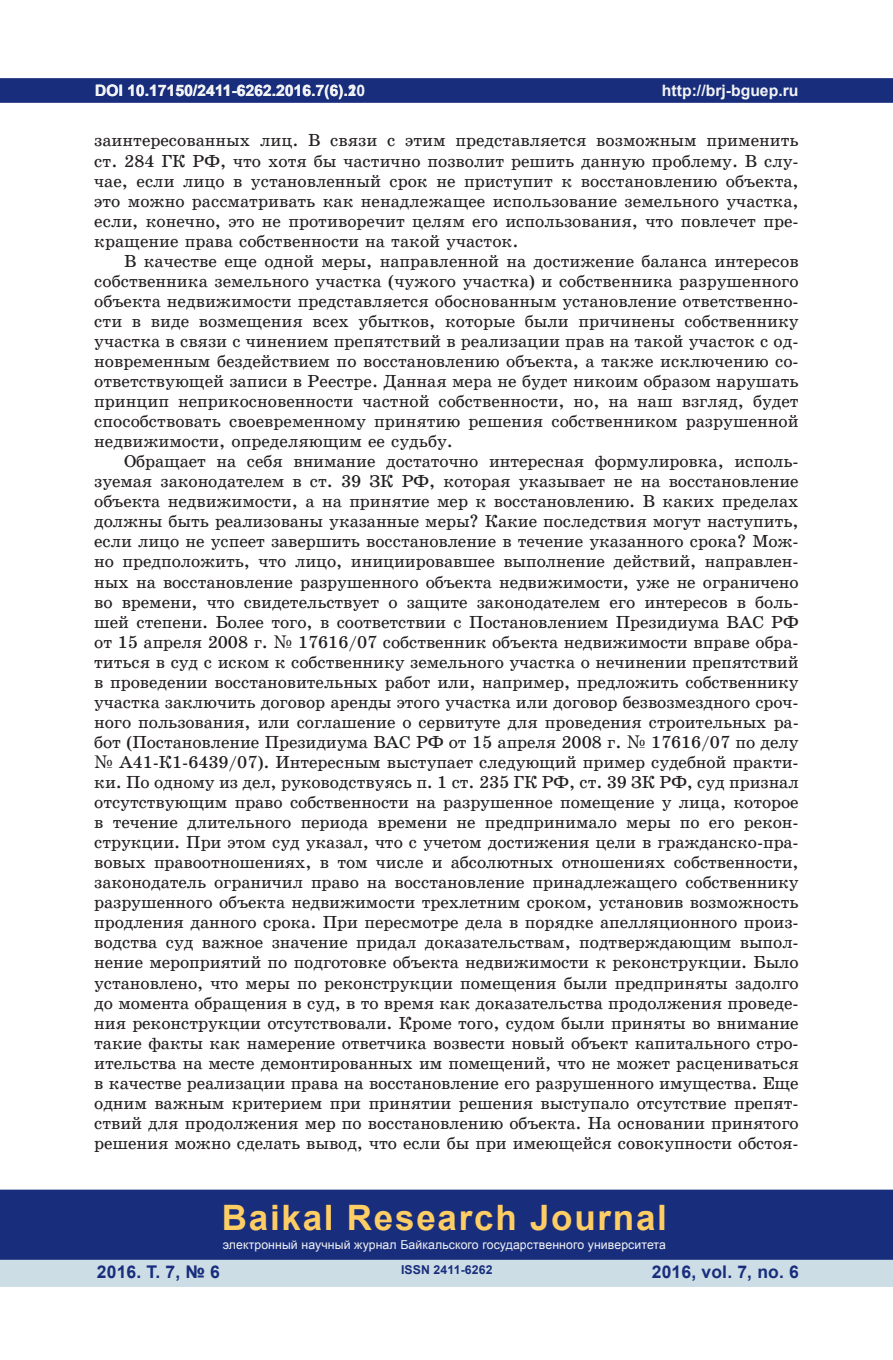
<style>
.page{position:relative;width:893px;height:1360px;background:#fff}
.page>*{position:absolute;margin:0;border:0;box-sizing:border-box;transform-origin:0 0}
.t1{font:700 35px "Arial";letter-spacing:.05em;color:#fecd64}
.t2{font:17.5px/20.1px "School Book C";color:#231f20;text-align:justify}
.t3{font:700 17.5px "Arial";letter-spacing:.01em;color:#182d7c}
.t4{font:700 15.75px "Arial";color:#f2f3f4}
.t5{font:12.25px "Arial";letter-spacing:.01em;color:#f2f3f4}
.t6{font:700 12.25px "Arial";letter-spacing:.01em;color:#182d7c}
.s1{font-family:"Century Schoolbook"}
</style>
<div class="page">
<div style="left:0;top:78px;width:893px;height:25px;background:#182d7c;border:2px solid #182d7c"></div>
<div style="left:0;top:1258px;width:893px;height:28px;background:#cddde6"></div>
<div style="left:0;top:1189px;width:893px;height:70px;background:#182d7c;border:2px solid #182d7c"></div>
<p class="t4" style="left:95px;top:79px;width:263px">DOI 10.17150/2411-6262.2016.7(6).1</p>
<p class="t2" style="left:94px;top:131px;width:706px">заинтересованных лиц. В связи с этим представляется возможным применить ст. 284 ГК РФ, что хотя бы частично позволит решить данную проблему. В слу&shy;чае, если лицо в установленный срок не приступит к восстановлению объекта, это можно рассматривать как ненадлежащее использование земельного участка, если, конечно, это не противоречит целям его использования, что повлечет пре&shy;кращение права собственности на такой участок.</p>
<p class="t2" style="left:94px;top:251px;width:706px;text-indent:30px">В качестве еще одной меры, направленной на достижение баланса интересов собственника земельного участка (чужого участка) и собственника разрушенного объекта недвижимости представляется обоснованным установление ответственно&shy;сти в виде возмещения всех убытков, которые были причинены собственнику участка в связи с чинением препятствий в реализации прав на такой участок с од&shy;новременным бездействием по восстановлению объекта, а также исключению со&shy;ответствующей записи в Реестре. Данная мера не будет никоим образом нарушать принцип неприкосновенности частной собственности, но, на наш взгляд, будет способствовать своевременному принятию решения собственником разрушенной недвижимости, определяющим ее судьбу.</p>
<p class="t2" style="left:94px;top:451px;width:706px;text-indent:30px">Обращает на себя внимание достаточно интересная формулировка, исполь&shy;зуемая законодателем в ст. 39 ЗК РФ, которая указывает не на восстановление объекта недвижимости, а на принятие мер к восстановлению. В каких пределах должны быть реализованы указанные меры? Какие последствия могут наступить, если лицо не успеет завершить восстановление в течение указанного срока? Мож&shy;но предположить, что лицо, инициировавшее выполнение действий, направлен&shy;ных на восстановление разрушенного объекта недвижимости, уже не ограничено во времени, что свидетельствует о защите законодателем его интересов в боль&shy;шей степени. Более того, в соответствии с Постановлением Президиума ВАС РФ от 15 апреля 2008 г. <span class="s1">№</span> 17616/07 собственник объекта недвижимости вправе обра&shy;титься в суд с иском к собственнику земельного участка о нечинении препятствий в проведении восстановительных работ или, например, предложить собственнику участка заключить договор аренды этого участка или договор безвозмездного сроч&shy;ного пользования, или соглашение о сервитуте для проведения строительных ра&shy;бот (Постановление Президиума ВАС РФ от 15 апреля 2008 г. <span class="s1">№</span> 17616/07 по делу <span class="s1">№</span> А41-К1-6439/07). Интересным выступает следующий пример судебной практи&shy;ки. По одному из дел, руководствуясь п. 1 ст. 235 ГК РФ, ст. 39 ЗК РФ, суд признал отсутствующим право собственности на разрушенное помещение у лица, которое в течение длительного периода времени не предпринимало меры по его рекон&shy;струкции. При этом суд указал, что с учетом достижения цели в гражданско-пра&shy;вовых правоотношениях, в том числе и абсолютных отношениях собственности, законодатель ограничил право на восстановление принадлежащего собственнику разрушенного объекта недвижимости трехлетним сроком, установив возможность продления данного срока. При пересмотре дела в порядке апелляционного произ&shy;водства суд важное значение придал доказательствам, подтверждающим выпол&shy;нение мероприятий по подготовке объекта недвижимости к реконструкции. Было установлено, что меры по реконструкции помещения были предприняты задолго до момента обращения в суд, в то время как доказательства продолжения проведе&shy;ния реконструкции отсутствовали. Кроме того, судом были приняты во внимание такие факты как намерение ответчика возвести новый объект капитального стро&shy;ительства на месте демонтированных им помещений, что не может расцениваться в качестве реализации права на восстановление его разрушенного имущества. Еще одним важным критерием при принятии решения выступало отсутствие препят&shy;ствий для продолжения мер по восстановлению объекта. На основании принятого решения можно сделать вывод, что если бы при имеющейся совокупности обстоя-</p>
<p class="t4" style="left:662px;top:79px;width:138px">http://brj-bguep.ru</p>
<p class="t4" style="left:348px;top:79px;width:19px">20</p>
<h1 class="t1" style="left:222px;top:1193px;width:447px">Baikal Research Journal</h1>
<p class="t5" style="left:223px;top:1236px;width:445px">электронный научный журнал Байкальского государственного университета</p>
<p class="t3" style="left:97px;top:1259px;width:125px">2016. Т. 7, № 6</p>
<p class="t3" style="left:652px;top:1259px;width:149px">2016, vol. 7, no. 6</p>
<p class="t6" style="left:401px;top:1261px;width:93px">ISSN 2411-6262</p>
</div>
